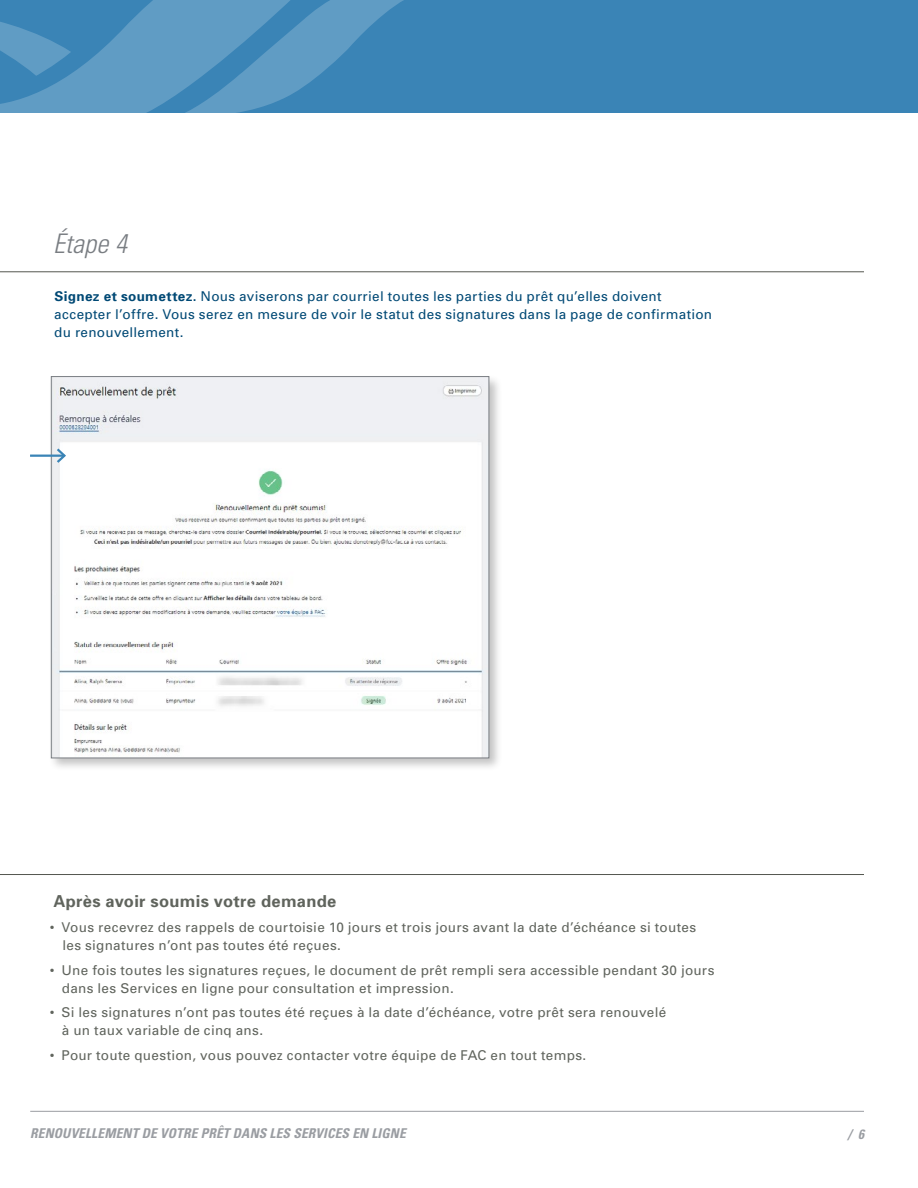
<style>
.page{position:relative;width:918px;height:1188px;background:#fff}
.page>*{position:absolute;margin:0;border:0;box-sizing:border-box;transform-origin:0 0}
.t1{font:italic 300 condensed 27px "Univers";color:#797d82}
.t2{font:700 16.5px "Univers";letter-spacing:.02em;color:#60645d}
.t3{font:13.5px/18px "Univers";letter-spacing:.025em;color:#60645d}
.t4{font:13.5px/18px "Univers";letter-spacing:.025em;color:#004975}
.t5{font:italic 700 condensed 13.5px "Univers";letter-spacing:.01em;color:#9a9da2}
.s1{font-weight:700}
</style>
<div class="page">
<hr style="left:30px;top:1111px;width:834px;height:1px;background:#9a9da2">
<div style="left:0;top:0;width:918px;height:112px;background:#3a84b6"></div>
<svg style="left:0;top:0;width:433px;height:113px;fill:#609cc4"></svg>
<hr style="left:0;top:271px;width:864px;height:1px;background:#545750">
<hr style="left:0;top:874px;width:864px;height:1px;background:#545750">
<div style="left:49px;top:374px;width:454px;height:398px;background:#000;opacity:.24"></div>
<img style="left:53px;top:378px;width:434px;height:378px">
<hr style="left:30px;top:455px;width:34px;height:2px;background:#3a84b6">
<svg style="left:54px;top:446px;width:14px;height:19px"></svg>
<h1 class="t1" style="left:53px;top:227px;width:76px">Étape 4</h1>
<p class="t4" style="left:54px;top:287px;width:659px"><span class="s1">Signez et soumettez.</span> Nous aviserons par courriel toutes les parties du prêt qu’elles doivent accepter l’offre. Vous serez en mesure de voir le statut des signatures dans la page de confirmation du renouvellement.</p>
<p class="t2" style="left:53px;top:891px;width:285px">Après avoir soumis votre demande</p>
<p class="t3" style="left:62px;top:918px;width:635px;text-indent:-12px">• Vous recevrez des rappels de courtoisie 10 jours et trois jours avant la date d’échéance si toutes les signatures n’ont pas toutes été reçues.</p>
<p class="t3" style="left:62px;top:961px;width:654px;text-indent:-12px">• Une fois toutes les signatures reçues, le document de prêt rempli sera accessible pendant 30 jours dans les Services en ligne pour consultation et impression.</p>
<p class="t3" style="left:62px;top:1003px;width:606px;text-indent:-12px">• Si les signatures n’ont pas toutes été reçues à la date d’échéance, votre prêt sera renouvelé à un taux variable de cinq ans.</p>
<p class="t3" style="left:50px;top:1046px;width:538px">• Pour toute question, vous pouvez contacter votre équipe de FAC en tout temps.</p>
<p class="t5" style="left:30px;top:1125px;width:377px">RENOUVELLEMENT DE VOTRE PRÊT DANS LES SERVICES EN LIGNE</p>
<p class="t5" style="left:848px;top:1126px;width:18px">/ 6</p>
</div>
